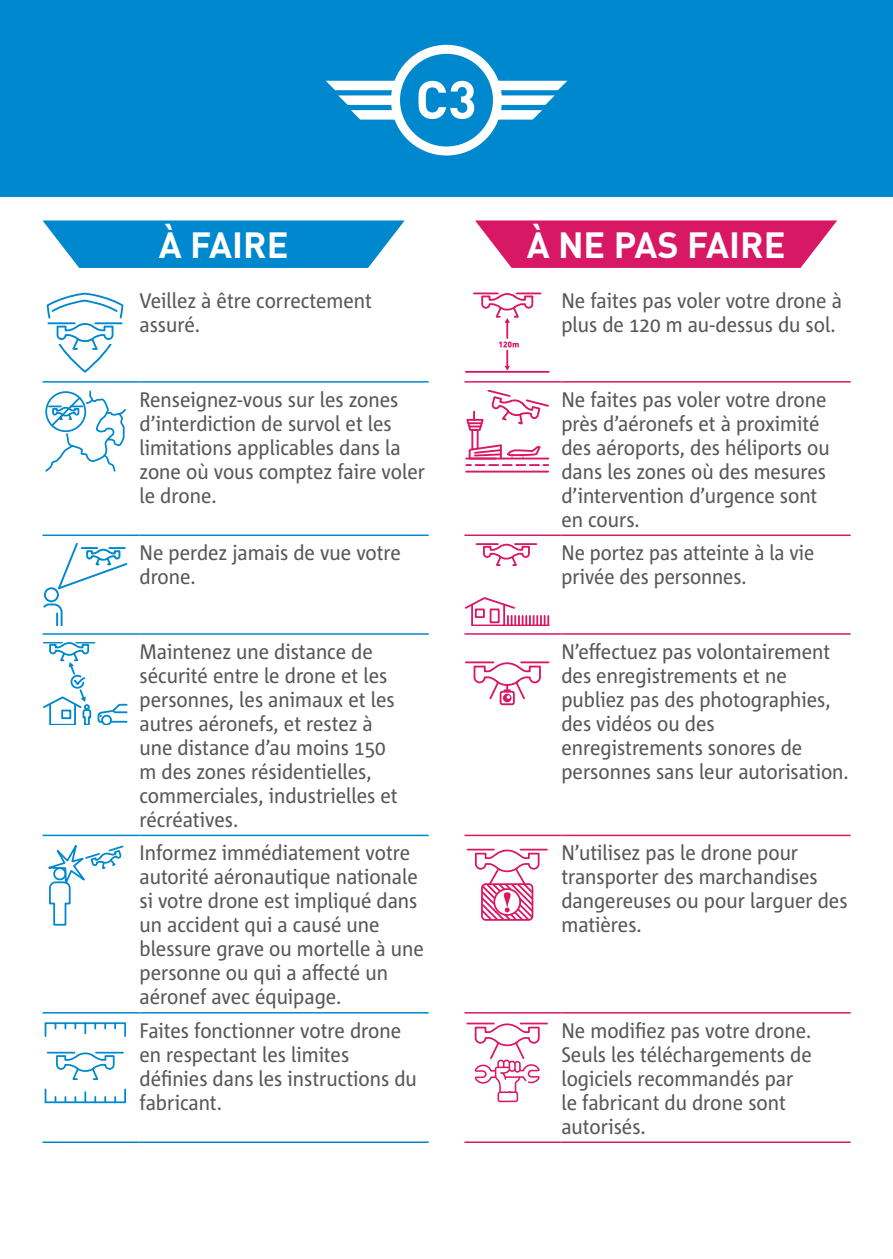
<style>
.page{position:relative;width:893px;height:1259px;background:#fff}
.page>*{position:absolute;margin:0;border:0;box-sizing:border-box;transform-origin:0 0}
.t1{font:700 52.8px "DIN Pro";color:#fff}
.t2{font:700 36px "DIN Pro";color:#fff}
.Table_text{font:21px/24px "Corpid E1 s S Cd";color:#57585a}
.Body_text{font:21px/24px "Corpid E1 s S Cd";color:#57585a}
</style>
<div class="page">
<hr style="left:43px;top:381px;width:96px;height:1px;background:#0088ce">
<hr style="left:139px;top:381px;width:290px;height:1px;background:#0088ce">
<hr style="left:43px;top:534px;width:96px;height:2px;background:#0088ce">
<hr style="left:139px;top:534px;width:290px;height:2px;background:#0088ce">
<hr style="left:43px;top:633px;width:96px;height:2px;background:#0088ce">
<hr style="left:139px;top:633px;width:290px;height:2px;background:#0088ce">
<hr style="left:43px;top:834px;width:96px;height:2px;background:#0088ce">
<hr style="left:139px;top:834px;width:290px;height:2px;background:#0088ce">
<hr style="left:43px;top:1012px;width:96px;height:1px;background:#0088ce">
<hr style="left:139px;top:1012px;width:290px;height:1px;background:#0088ce">
<hr style="left:43px;top:1141px;width:96px;height:2px;background:#0088ce">
<hr style="left:139px;top:1141px;width:290px;height:2px;background:#0088ce">
<hr style="left:464px;top:381px;width:97px;height:1px;background:#d91865">
<hr style="left:561px;top:381px;width:290px;height:1px;background:#d91865">
<hr style="left:464px;top:534px;width:97px;height:2px;background:#d91865">
<hr style="left:561px;top:534px;width:290px;height:2px;background:#d91865">
<hr style="left:464px;top:633px;width:97px;height:2px;background:#d91865">
<hr style="left:561px;top:633px;width:290px;height:2px;background:#d91865">
<hr style="left:464px;top:834px;width:97px;height:2px;background:#d91865">
<hr style="left:561px;top:834px;width:290px;height:2px;background:#d91865">
<hr style="left:464px;top:1012px;width:97px;height:1px;background:#d91865">
<hr style="left:561px;top:1012px;width:290px;height:1px;background:#d91865">
<hr style="left:464px;top:1141px;width:97px;height:2px;background:#d91865">
<hr style="left:561px;top:1141px;width:290px;height:2px;background:#d91865">
<svg style="left:47px;top:293px;width:76px;height:79px"></svg>
<hr style="left:474px;top:292px;width:24px;height:2px;background:#d91865">
<hr style="left:517px;top:292px;width:24px;height:2px;background:#d91865">
<hr style="left:466px;top:371px;width:83px;height:2px;background:#d91865">
<svg style="left:480px;top:292px;width:54px;height:78px"></svg>
<svg style="left:45px;top:390px;width:81px;height:82px"></svg>
<hr style="left:466px;top:471px;width:82px;height:1px;background:#d91865">
<svg style="left:465px;top:390px;width:85px;height:76px"></svg>
<div style="left:44px;top:587px;width:15px;height:15px;border:2px solid #0088ce;border-radius:50%"></div>
<svg style="left:56px;top:544px;width:72px;height:47px"></svg>
<svg style="left:43px;top:602px;width:20px;height:23px"></svg>
<svg style="left:476px;top:544px;width:60px;height:22px"></svg>
<div style="left:471px;top:604px;width:34px;height:21px;border:2px solid #d91865"></div>
<svg style="left:465px;top:597px;width:50px;height:13px"></svg>
<div style="left:475px;top:608px;width:10px;height:10px;border:2px solid #d91865"></div>
<div style="left:490px;top:608px;width:10px;height:15px;border:2px solid #d91865"></div>
<hr style="left:505px;top:624px;width:44px;height:1px;background:#d91865">
<svg style="left:507px;top:616px;width:42px;height:9px"></svg>
<svg style="left:43px;top:642px;width:85px;height:82px"></svg>
<hr style="left:466px;top:661px;width:27px;height:2px;background:#d91865">
<hr style="left:521px;top:661px;width:28px;height:2px;background:#d91865">
<div style="left:500px;top:691px;width:15px;height:14px;border:2px solid #d91865;border-radius:2px"></div>
<svg style="left:473px;top:661px;width:69px;height:40px"></svg>
<svg style="left:42px;top:834px;width:83px;height:91px"></svg>
<hr style="left:467px;top:848px;width:27px;height:2px;background:#d91865">
<hr style="left:520px;top:848px;width:27px;height:2px;background:#d91865">
<svg style="left:474px;top:848px;width:66px;height:72px"></svg>
<hr style="left:48px;top:1051px;width:27px;height:2px;background:#0088ce">
<hr style="left:96px;top:1051px;width:27px;height:2px;background:#0088ce">
<svg style="left:55px;top:1051px;width:60px;height:29px"></svg>
<hr style="left:46px;top:1101px;width:79px;height:2px;background:#0088ce">
<svg style="left:45px;top:1089px;width:1px;height:13px"></svg>
<svg style="left:124px;top:1089px;width:2px;height:13px"></svg>
<svg style="left:84px;top:1092px;width:2px;height:10px"></svg>
<hr style="left:46px;top:1022px;width:79px;height:2px;background:#0088ce">
<svg style="left:124px;top:1023px;width:2px;height:13px"></svg>
<svg style="left:45px;top:1023px;width:1px;height:13px"></svg>
<svg style="left:84px;top:1024px;width:2px;height:9px"></svg>
<hr style="left:467px;top:1022px;width:27px;height:2px;background:#d91865">
<hr style="left:521px;top:1022px;width:26px;height:2px;background:#d91865">
<svg style="left:474px;top:1022px;width:67px;height:80px"></svg>
<div style="left:0;top:0;width:893px;height:197px;background:#0088ce"></div>
<div style="left:391px;top:45px;width:111px;height:110px;border:9px solid #fff;border-radius:50%"></div>
<svg style="left:326px;top:81px;width:77px;height:39px"></svg>
<svg style="left:490px;top:81px;width:77px;height:39px"></svg>
<svg style="left:43px;top:220px;width:362px;height:48px;background:#1c95d3"></svg>
<svg style="left:475px;top:220px;width:362px;height:48px;background:#dd3176"></svg>
<p class="t1" style="left:415px;top:56px;width:63px">C3</p>
<p class="t2" style="left:159px;top:215px;width:131px">À FAIRE</p>
<p class="t2" style="left:527px;top:215px;width:260px">À NE PAS FAIRE</p>
<p class="Table_text" style="left:139px;top:288px;width:234px">Veillez à être correctement assuré.</p>
<p class="Table_text" style="left:561px;top:288px;width:282px">Ne faites pas voler votre drone à plus de 120 m au-dessus du sol.</p>
<p class="Table_text" style="left:139px;top:387px;width:287px">Renseignez-vous sur les zones d’interdiction de survol et les limitations applicables dans la zone où vous comptez faire voler le drone.</p>
<p class="Table_text" style="left:561px;top:387px;width:270px">Ne faites pas voler votre drone près d’aéronefs et à proximité des aéroports, des héliports ou dans les zones où des mesures d’intervention d’urgence sont en cours.</p>
<p class="Table_text" style="left:139px;top:540px;width:263px">Ne perdez jamais de vue votre drone.</p>
<p class="Table_text" style="left:561px;top:540px;width:254px">Ne portez pas atteinte à la vie privée des personnes.</p>
<p class="Table_text" style="left:139px;top:639px;width:260px">Maintenez une distance de sécurité entre le drone et les personnes, les animaux et les autres aéronefs, et restez à une distance d’au moins 150 m des zones résidentielles, commerciales, industrielles et récréatives.</p>
<p class="Table_text" style="left:561px;top:639px;width:289px">N’effectuez pas volontairement des enregistrements et ne publiez pas des photographies, des vidéos ou des enregistrements sonores de personnes sans leur autorisation.</p>
<p class="Table_text" style="left:139px;top:840px;width:286px">Informez immédiatement votre autorité aéronautique nationale si votre drone est impliqué dans un accident qui a causé une blessure grave ou mortelle à une personne ou qui a affecté un aéronef avec équipage.</p>
<p class="Body_text" style="left:561px;top:840px;width:288px">N’utilisez pas le drone pour transporter des marchandises dangereuses ou pour larguer des matières.</p>
<p class="Table_text" style="left:139px;top:1017px;width:279px">Faites fonctionner votre drone en respectant les limites définies dans les instructions du fabricant.</p>
<p class="Body_text" style="left:561px;top:1017px;width:252px">Ne modifiez pas votre drone.<br>Seuls les téléchargements de logiciels recommandés par le fabricant du drone sont autorisés.</p>
</div>
